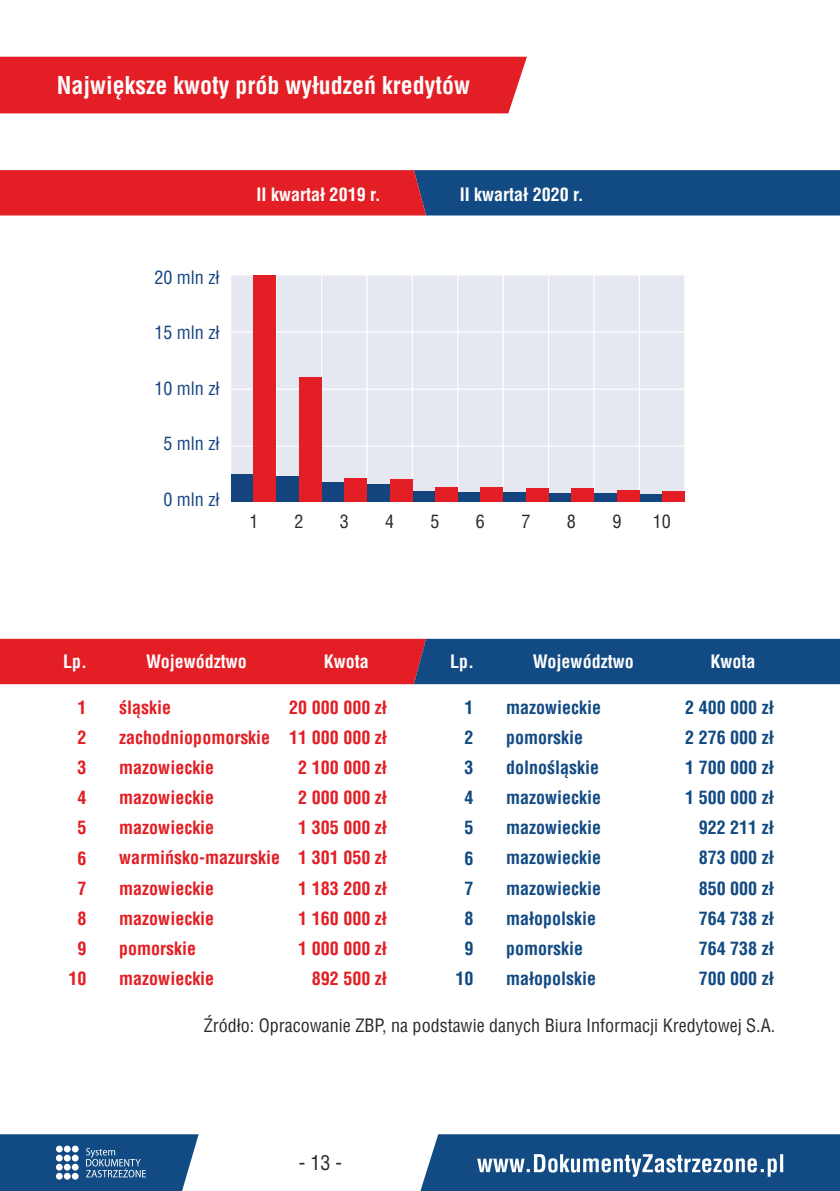
<style>
.page{position:relative;width:840px;height:1191px;background:#fff}
.page>*{position:absolute;margin:0;border:0;box-sizing:border-box;transform-origin:0 0}
.t1{font:700 24px "Switzerland Condensed";color:#fefefe}
.t2{font:20px "Switzerland Condensed";color:#2b2a29}
.t3{font:700 18px/30px "Switzerland Condensed";color:#e31e24;text-align:center}
.t4{font:700 18px/30px "Switzerland Condensed";color:#124a83}
.t5{font:18px "Switzerland Condensed";color:#2b2a29}
.t6{font:700 18px "Switzerland Condensed";color:#fefefe}
.t7{font:18px "Switzerland Condensed";color:#13447e}
</style>
<div class="page">
<div style="left:0;top:57px;width:526px;height:56px;background:#e31e24"></div>
<svg style="left:0;top:170px;width:839px;height:45px;background:#7b3454"></svg>
<svg style="left:0;top:639px;width:839px;height:45px;background:#7a3453"></svg>
<div style="left:231px;top:275px;width:454px;height:227px;background:#e5e7f1"></div>
<div style="left:639px;top:494px;width:22px;height:8px;background:#13447e"></div>
<div style="left:593px;top:493px;width:23px;height:9px;background:#13447e"></div>
<div style="left:548px;top:493px;width:23px;height:9px;background:#13447e"></div>
<div style="left:503px;top:492px;width:22px;height:10px;background:#13447e"></div>
<div style="left:457px;top:492px;width:23px;height:10px;background:#13447e"></div>
<div style="left:412px;top:491px;width:23px;height:11px;background:#13447e"></div>
<div style="left:367px;top:485px;width:22px;height:17px;background:#13447e"></div>
<div style="left:321px;top:482px;width:23px;height:20px;background:#13447e"></div>
<div style="left:276px;top:476px;width:23px;height:26px;background:#13447e"></div>
<div style="left:231px;top:474px;width:22px;height:28px;background:#13447e"></div>
<div style="left:661px;top:492px;width:23px;height:10px;background:#e31e24"></div>
<div style="left:616px;top:490px;width:23px;height:12px;background:#e31e24"></div>
<div style="left:571px;top:489px;width:22px;height:13px;background:#e31e24"></div>
<div style="left:525px;top:488px;width:23px;height:14px;background:#e31e24"></div>
<div style="left:480px;top:487px;width:23px;height:15px;background:#e31e24"></div>
<div style="left:435px;top:487px;width:22px;height:15px;background:#e31e24"></div>
<div style="left:389px;top:479px;width:23px;height:23px;background:#e31e24"></div>
<div style="left:344px;top:478px;width:23px;height:24px;background:#e31e24"></div>
<div style="left:299px;top:377px;width:22px;height:125px;background:#e31e24"></div>
<div style="left:253px;top:275px;width:23px;height:227px;background:#e31e24"></div>
<svg style="left:0;top:1134px;width:198px;height:57px;background:#2c5e90"></svg>
<svg style="left:420px;top:1134px;width:419px;height:57px;background:#2f6092"></svg>
<h1 class="t1" style="left:57px;top:74px;width:415px">Największe kwoty prób wyłudzeń kredytów</h1>
<p class="t7" style="left:154px;top:269px;width:67px">20 mln zł</p>
<p class="t7" style="left:154px;top:325px;width:67px">15 mln zł</p>
<p class="t7" style="left:154px;top:380px;width:67px">10 mln zł</p>
<p class="t7" style="left:163px;top:436px;width:58px">5 mln zł</p>
<p class="t7" style="left:163px;top:491px;width:58px">0 mln zł</p>
<p class="t6" style="left:256px;top:187px;width:126px">II kwartał 2019 r.</p>
<p class="t6" style="left:459px;top:187px;width:126px">II kwartał 2020 r.</p>
<p class="t5" style="left:249px;top:514px;width:11px">1</p>
<p class="t5" style="left:294px;top:514px;width:10px">2</p>
<p class="t5" style="left:339px;top:514px;width:10px">3</p>
<p class="t5" style="left:385px;top:514px;width:10px">4</p>
<p class="t5" style="left:430px;top:514px;width:10px">5</p>
<p class="t5" style="left:475px;top:514px;width:10px">6</p>
<p class="t5" style="left:521px;top:514px;width:10px">7</p>
<p class="t5" style="left:566px;top:514px;width:10px">8</p>
<p class="t5" style="left:612px;top:514px;width:10px">9</p>
<p class="t5" style="left:652px;top:514px;width:19px">10</p>
<p class="t6" style="left:63px;top:653px;width:25px">Lp.</p>
<p class="t6" style="left:146px;top:653px;width:102px">Województwo</p>
<p class="t6" style="left:323px;top:653px;width:47px">Kwota</p>
<p class="t6" style="left:450px;top:653px;width:25px">Lp.</p>
<p class="t6" style="left:532px;top:653px;width:102px">Województwo</p>
<p class="t6" style="left:710px;top:653px;width:47px">Kwota</p>
<p class="t3" style="left:68px;top:694px;width:19px">1<br>2<br>3<br>4<br>5<br>6<br>7<br>8<br>9<br>10</p>
<p class="t3" style="left:119px;top:694px;width:162px;text-align:left">śląskie zachodniopomorskie mazowieckie mazowieckie mazowieckie warmińsko-mazurskie mazowieckie mazowieckie pomorskie mazowieckie</p>
<p class="t4" style="left:506px;top:694px;width:96px">mazowieckie pomorskie dolnośląskie mazowieckie mazowieckie mazowieckie mazowieckie małopolskie pomorskie małopolskie</p>
<p class="t3" style="left:289px;top:694px;width:99px;text-align:right">20 000 000 zł<br>11 000 000 zł<br>2 100 000 zł<br>2 000 000 zł<br>1 305 000 zł<br>1 301 050 zł<br>1 183 200 zł<br>1 160 000 zł<br>1 000 000 zł<br>892 500 zł</p>
<p class="t4" style="left:684px;top:694px;width:90px;text-align:right">2 400 000 zł<br>2 276 000 zł<br>1 700 000 zł<br>1 500 000 zł<br>922 211 zł<br>873 000 zł<br>850 000 zł<br>764 738 zł<br>764 738 zł<br>700 000 zł</p>
<p class="t4" style="left:455px;top:694px;width:19px;text-align:center">1<br>2<br>3<br>4<br>5<br>6<br>7<br>8<br>9<br>10</p>
<p class="t5" style="left:204px;top:1017px;width:572px">Źródło: Opracowanie ZBP, na podstawie danych Biura Informacji Kredytowej S.A.</p>
<p class="t2" style="left:299px;top:1154px;width:45px">- 13 -</p>
</div>
